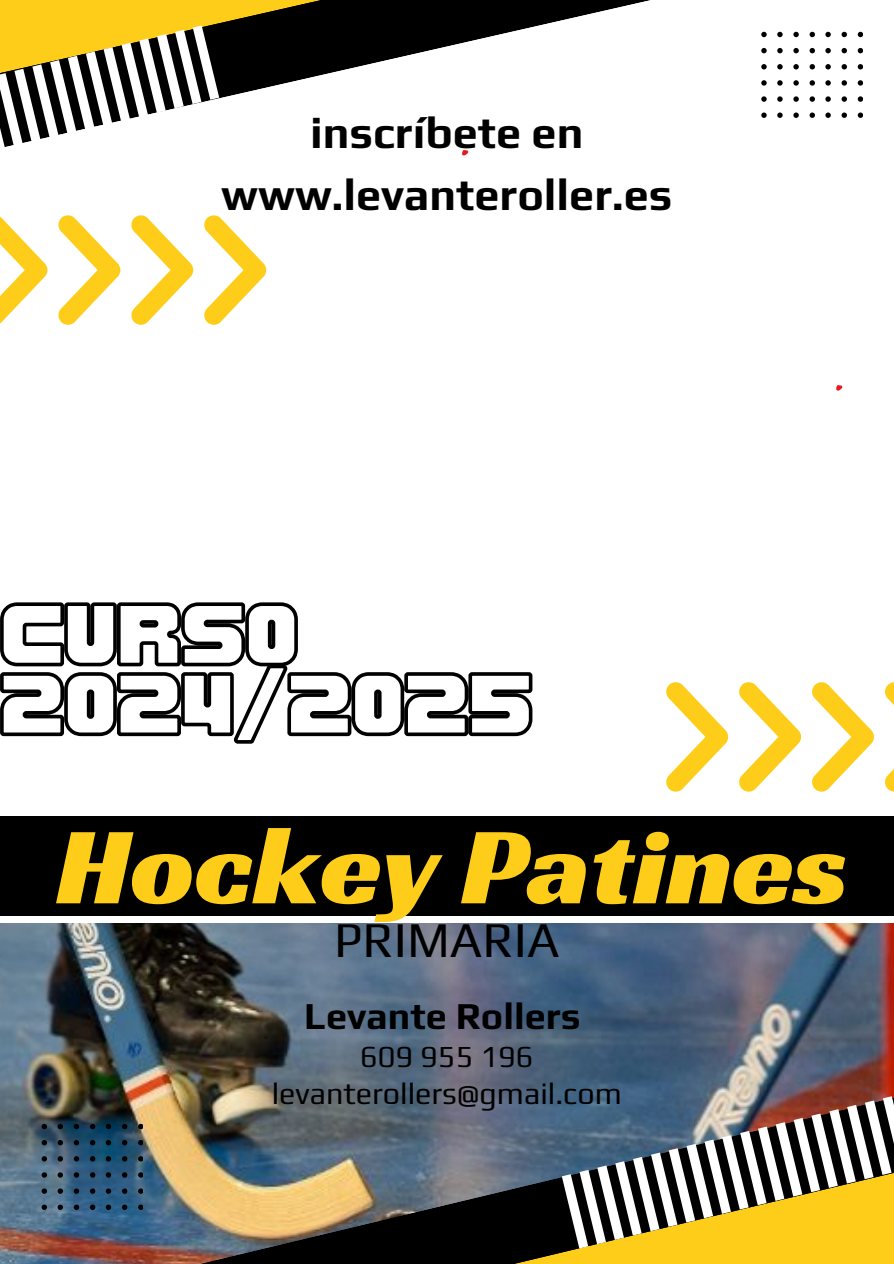
<style>
.page{position:relative;width:894px;height:1264px;background:#fff}
.page>*{position:absolute;margin:0;border:0;box-sizing:border-box;transform-origin:0 0}
.t1{font:111.9px "Racing Sans One";color:#fecd1a}
.t2{font:49.8px "Play";color:#000}
.t3{font:700 44.85px/61.8px "Play";color:#000;text-align:center}
.t4{font:700 37.8px "Play";color:#000}
.t5{font:30.45px "Play";color:#000}
</style>
<div class="page">
<img style="left:0;top:923px;width:893px;height:340px">
<img style="left:167px;top:1091px;width:308px;height:172px">
<svg style="left:392px;top:0;width:259px;height:156px"></svg>
<svg style="left:0;top:215px;width:267px;height:110px"></svg>
<svg style="left:666px;top:682px;width:227px;height:109px"></svg>
<svg style="left:761px;top:32px;width:101px;height:86px"></svg>
<svg style="left:36px;top:1123px;width:107px;height:90px;background:#2f5470"></svg>
<svg style="left:475px;top:1068px;width:418px;height:195px;background:#827b5d"></svg>
<svg style="left:0;top:0;width:392px;height:147px"></svg>
<div style="left:0;top:816px;width:893px;height:100px;background:#000"></div>
<svg style="left:0;top:602px;width:533px;height:142px"></svg>
<svg style="left:836px;top:385px;width:6px;height:5px"></svg>
<svg style="left:462px;top:150px;width:6px;height:5px"></svg>
<p class="t3" style="left:221px;top:101px;width:452px">inscríbete en www.levanteroller.es</p>
<h4 class="t1" style="left:56px;top:794px;width:793px">Hockey Patines</h4>
<p class="t2" style="left:334px;top:909px;width:227px">PRIMARIA</p>
<p class="t4" style="left:304px;top:993px;width:278px">Levante Rollers</p>
<h1 class="t5" style="left:360px;top:1038px;width:175px">609 955 196</h1>
<h3 class="t5" style="left:272px;top:1075px;width:351px">levanterollers@gmail.com</h3>
</div>
